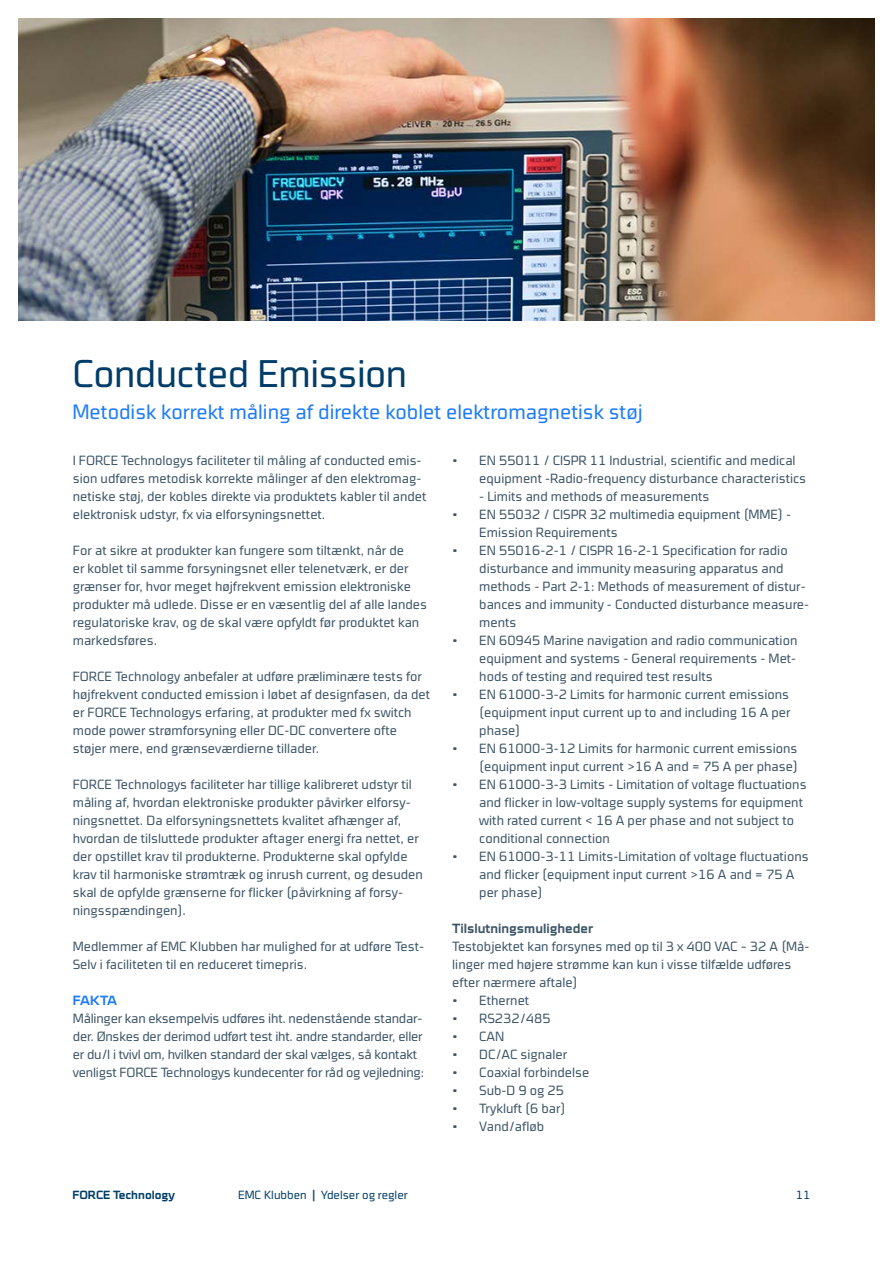
<style>
.page{position:relative;width:893px;height:1263px;background:#fff}
.page>*{position:absolute;margin:0;border:0;box-sizing:border-box;transform-origin:0 0}
.t1{font:300 condensed 39px "Cube OT";letter-spacing:-.015em;color:#003d68}
.t2{font:300 condensed 21px "Cube OT";color:#1d7bfa}
.t3{font:300 condensed 13.5px/18px "Cube OT";color:#3d5567}
.t4{font:700 13.5px "Cube OT";color:#3d5567}
.t5{font:700 13.5px "Cube OT";letter-spacing:-.02em;color:#1d7bfa}
.t6{font:300 condensed 12px "Cube OT";color:#003d68}
.t7{font:700 12px "Cube OT";color:#003d68}
.s1{font-weight:700;font-stretch:normal}
</style>
<div class="page">
<img style="left:18px;top:18px;width:857px;height:302px">
<h1 class="t1" style="left:72px;top:352px;width:336px">Conducted Emission</h1>
<h2 class="t2" style="left:72px;top:400px;width:572px">Metodisk korrekt måling af direkte koblet elektromagnetisk støj</h2>
<p class="t3" style="left:73px;top:451px;width:355px">I FORCE Technologys faciliteter til måling af conducted emis&shy;sion udføres metodisk korrekte målinger af den elektromag&shy;netiske støj, der kobles direkte via produktets kabler til andet elektronisk udstyr, fx via elforsyningsnettet.</p>
<p class="t3" style="left:73px;top:541px;width:356px">For at sikre at produkter kan fungere som tiltænkt, når de<br>er koblet til samme forsyningsnet eller telenetværk, er der grænser for, hvor meget højfrekvent emission elektroniske produkter må udlede. Disse er en væsentlig del af alle landes regulatoriske krav, og de skal være opfyldt før produktet kan markedsføres.</p>
<p class="t3" style="left:73px;top:667px;width:359px">FORCE Technology anbefaler at udføre præliminære tests for højfrekvent conducted emission i løbet af designfasen, da det er FORCE Technologys erfaring, at produkter med fx switch mode power strømforsyning eller DC-DC convertere ofte støjer mere, end grænseværdierne tillader.</p>
<p class="t3" style="left:73px;top:775px;width:352px">FORCE Technologys faciliteter har tillige kalibreret udstyr til måling af, hvordan elektroniske produkter påvirker elforsy&shy;ningsnettet. Da elforsyningsnettets kvalitet afhænger af, hvordan de tilsluttede produkter aftager energi fra nettet, er der opstillet krav til produkterne. Produkterne skal opfylde krav til harmoniske strømtræk og inrush current, og desuden skal de opfylde grænserne for flicker (påvirkning af forsy&shy;ningsspændingen).</p>
<p class="t3" style="left:73px;top:937px;width:353px">Medlemmer af EMC Klubben har mulighed for at udføre Test-<br>Selv i faciliteten til en reduceret timepris.</p>
<p class="t5" style="left:73px;top:992px;width:46px">FAKTA</p>
<p class="t3" style="left:73px;top:1009px;width:353px">Målinger kan eksempelvis udføres iht. nedenstående standar&shy;der. Ønskes der derimod udført test iht. andre standarder, eller er du/I i tvivl om, hvilken standard der skal vælges, så kontakt venligst FORCE Technologys kundecenter for råd og vejledning:</p>
<p class="t3" style="left:479px;top:451px;width:328px;text-indent:-27px">• EN 55011 / CISPR 11 Industrial, scientific and medical equipment -Radio-frequency disturbance characteristics</p>
<p class="t3" style="left:479px;top:487px;width:232px">- Limits and methods of measurements</p>
<p class="t3" style="left:479px;top:505px;width:313px;text-indent:-27px">• EN 55032 / CISPR 32 multimedia equipment (MME) -<br>Emission Requirements</p>
<p class="t3" style="left:479px;top:541px;width:331px;text-indent:-27px">• EN 55016-2-1 / CISPR 16-2-1 Specification for radio disturbance and immunity measuring apparatus and methods - Part 2-1: Methods of measurement of distur&shy;bances and immunity - Conducted disturbance measure&shy;ments</p>
<p class="t3" style="left:479px;top:631px;width:320px;text-align:justify;text-indent:-27px">• EN 60945 Marine navigation and radio communication equipment and systems - General requirements - Met&shy;hods of testing and required test results</p>
<p class="t3" style="left:479px;top:685px;width:313px;text-align:justify;text-indent:-27px">• EN 61000-3-2 Limits for harmonic current emissions (equipment input current up to and including 16 A per phase)</p>
<p class="t3" style="left:452px;top:739px;width:347px;text-align:right">• EN 61000-3-12 Limits for harmonic current emissions (equipment input current &gt;16 A and = 75 A per phase)</p>
<p class="t3" style="left:479px;top:775px;width:329px;text-indent:-27px">• EN 61000-3-3 Limits - Limitation of voltage fluctuations and flicker in low-voltage supply systems for equipment with rated current &lt; 16 A per phase and not subject to conditional connection</p>
<p class="t3" style="left:479px;top:847px;width:331px;text-indent:-27px">• EN 61000-3-11 Limits-Limitation of voltage fluctuations and flicker (equipment input current &gt;16 A and = 75 A per phase)</p>
<p class="t4" style="left:452px;top:920px;width:142px">Tilslutningsmuligheder</p>
<p class="t3" style="left:452px;top:937px;width:359px">Testobjektet kan forsynes med op til 3 x 400 VAC – 32 A (Må&shy;linger med højere strømme kan kun i visse tilfælde udføres efter nærmere aftale)</p>
<p class="t3" style="left:452px;top:991px;width:79px">• Ethernet</p>
<p class="t3" style="left:452px;top:1009px;width:100px">• RS232/485</p>
<p class="t3" style="left:452px;top:1027px;width:54px">• CAN</p>
<p class="t3" style="left:452px;top:1045px;width:117px">• DC/AC signaler</p>
<p class="t3" style="left:452px;top:1063px;width:139px">• Coaxial forbindelse</p>
<p class="t3" style="left:452px;top:1081px;width:113px">• Sub-D 9 og 25</p>
<p class="t3" style="left:452px;top:1099px;width:115px">• Trykluft (6 bar)</p>
<p class="t3" style="left:452px;top:1117px;width:93px">• Vand/afløb</p>
<p class="t7" style="left:72px;top:1188px;width:104px">FORCE Technology</p>
<p class="t6" style="left:238px;top:1188px;width:171px">EMC Klubben <span class="s1">|</span> Ydelser og regler</p>
<p class="t6" style="left:796px;top:1188px;width:16px">11</p>
</div>
